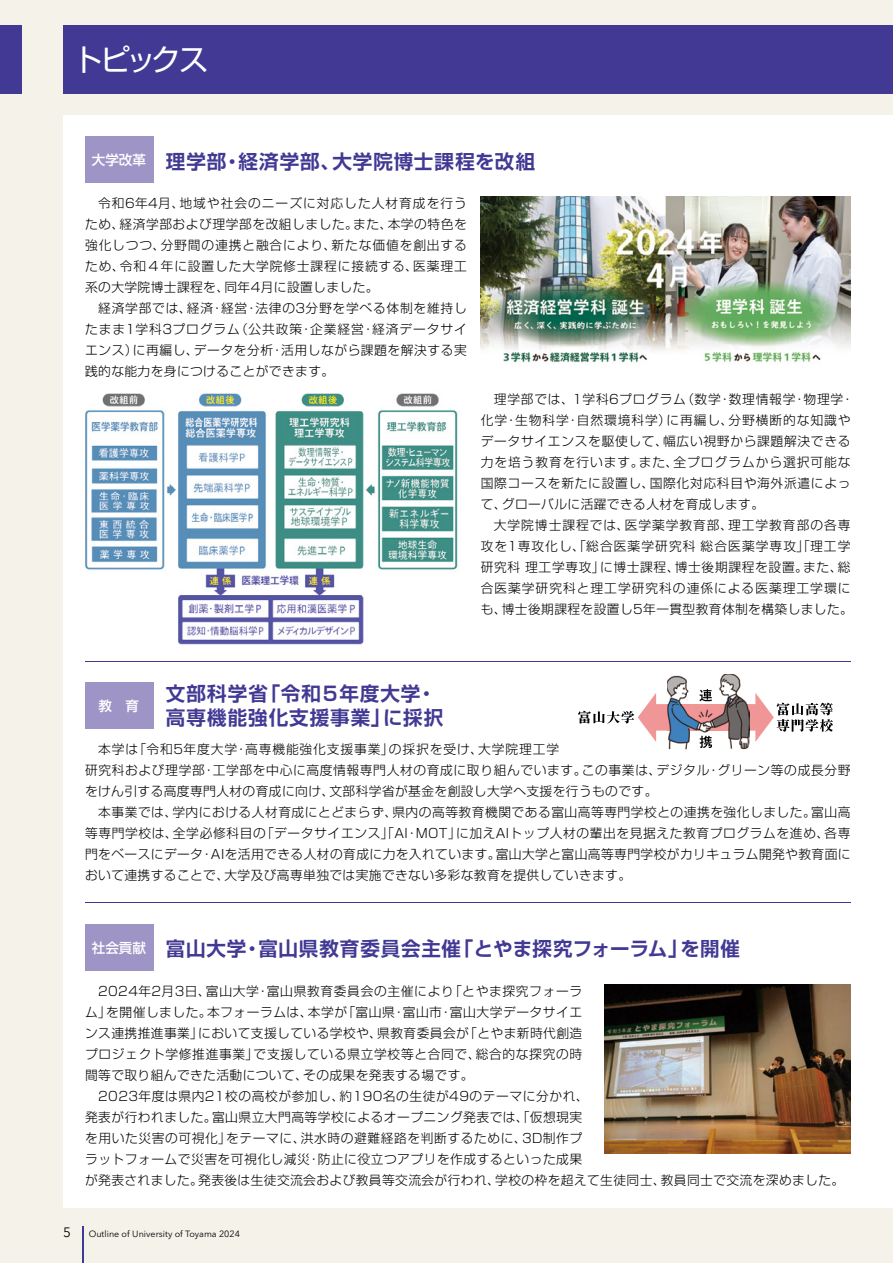
<style>
.page{position:relative;width:893px;height:1263px;background:#f5f2e9}
.page>*{position:absolute;margin:0;border:0;box-sizing:border-box;transform-origin:0 0}
.t1{font:30px "Shin Go Pr 6 Regular 90 pv RKSJ H";letter-spacing:-.12em;color:#fff}
.t2{font:19.5px/24px "Shin Go Pr 6 De Bold 90 pv RKSJ H";letter-spacing:.045em;color:#413993}
.t3{font:13.5px "Shin Go Pr 6 Medium 90 pv RKSJ H";color:#fff}
.t4{font:13.5px "Avenir Next";color:#000}
.t5{font:12.75px/21px "Shin Go Pr 6 Light 90 pv RKSJ H";letter-spacing:.045em;color:#000}
.t6{font:12.75px/21px "Shin Go Pr 6 Light 90 pv RKSJ H";letter-spacing:.075em;color:#000}
.t7{font:9px "Avenir Next";color:#000}
</style>
<div class="page">
<div style="left:64px;top:115px;width:829px;height:1093px;background:#fff"></div>
<img style="left:85px;top:393px;width:373px;height:252px">
<img style="left:481px;top:197px;width:369px;height:166px">
<div style="left:85px;top:136px;width:68px;height:47px;background:#9f94c6"></div>
<div style="left:85px;top:682px;width:68px;height:47px;background:#9f94c6"></div>
<hr style="left:85px;top:661px;width:765px;height:1px;background:#413993">
<div style="left:85px;top:924px;width:68px;height:46px;background:#9f94c6"></div>
<hr style="left:85px;top:902px;width:765px;height:1px;background:#413993">
<img style="left:604px;top:985px;width:246px;height:169px">
<img style="left:667px;top:674px;width:81px;height:75px">
<svg style="left:578px;top:689px;width:255px;height:59px"></svg>
<div style="left:64px;top:26px;width:829px;height:68px;background:#413993"></div>
<div style="left:0;top:26px;width:21px;height:68px;background:#413993"></div>
<hr style="left:82px;top:1226px;width:2px;height:37px;background:#413993">
<h1 class="t1" style="left:73px;top:35px;width:137px">トピックス</h1>
<h2 class="t2" style="left:92px;top:148px;width:445px"><sup>大学改革</sup> 理学部・経済学部、大学院博士課程を改組</h2>
<p class="t5" style="left:85px;top:192px;width:383px">　令和6年4月、地域や社会のニーズに対応した人材育成を行うため、経済学部および理学部を改組しました。また、本学の特色を強化しつつ、分野間の連携と融合により、新たな価値を創出するため、令和４年に設置した大学院修士課程に接続する、医薬理工系の大学院博士課程を、同年4月に設置しました。<br>　経済学部では、経済・経営・法律の3分野を学べる体制を維持したまま1学科3プログラム（公共政策・企業経営・経済データサイエンス）に再編し、データを分析・活用しながら課題を解決する実践的な能力を身につけることができます。</p>
<p class="t5" style="left:481px;top:388px;width:375px;text-indent:13px">理学部では、1学科6プログラム（数学・数理情報学・物理学・化学・生物科学・自然環境科学）に再編し、分野横断的な知識やデータサイエンスを駆使して、幅広い視野から課題解決できる力を培う教育を行います。また、全プログラムから選択可能な国際コースを新たに設置し、国際化対応科目や海外派遣によって、グローバルに活躍できる人材を育成します。</p>
<p class="t6" style="left:481px;top:514px;width:374px;text-indent:13px">大学院博士課程では、医学薬学教育部、理工学教育部の各専攻を1専攻化し、「総合医薬学研究科総合医薬学専攻」「理工学研究科理工学専攻」に博士課程、博士後期課程を設置。また、総合医薬学研究科と理工学研究科の連係による医薬理工学環にも、博士後期課程を設置し5年一貫型教育体制を構築しました。</p>
<h2 class="t2" style="left:166px;top:681px;width:279px">文部科学省「令和５年度大学・高専機能強化支援事業」に採択</h2>
<p class="t5" style="left:85px;top:738px;width:767px">　本学は「令和5年度大学・高専機能強化支援事業」の採択を受け、大学院理工学<br>研究科および理学部・工学部を中心に高度情報専門人材の育成に取り組んでいます。この事業は、デジタル・グリーン等の成長分野をけん引する高度専門人材の育成に向け、文部科学省が基金を創設し大学へ支援を行うものです。<br>　本事業では、学内における人材育成にとどまらず、県内の高等教育機関である富山高等専門学校との連携を強化しました。富山高等専門学校は、全学必修科目の「データサイエンス」「AI・MOT」に加えAIトップ人材の輩出を見据えた教育プログラムを進め、各専門をベースにデータ・AIを活用できる人材の育成に力を入れています。富山大学と富山高等専門学校がカリキュラム開発や教育面において連携することで、大学及び高専単独では実施できない多彩な教育を提供していきます。</p>
<p class="t3" style="left:99px;top:695px;width:42px">教　育</p>
<h2 class="t2" style="left:92px;top:936px;width:650px"><sup>社会貢献</sup> 富山大学・富山県教育委員会主催「とやま探究フォーラム」を開催</h2>
<p class="t5" style="left:85px;top:979px;width:499px;text-align:justify;text-indent:13px">2024年2月3日、富山大学・富山県教育委員会の主催により「とやま探究フォーラム」を開催しました。本フォーラムは、本学が「富山県・富山市・富山大学データサイエンス連携推進事業」において支援している学校や、県教育委員会が「とやま新時代創造プロジェクト学修推進事業」で支援している県立学校等と合同で、総合的な探究の時間等で取り組んできた活動について、その成果を発表する場です。</p>
<p class="t5" style="left:85px;top:1084px;width:761px;text-indent:13px">2023年度は県内21校の高校が参加し、約190名の生徒が49のテーマに分かれ、<br>発表が行われました。富山県立大門高等学校によるオープニング発表では、「仮想現実<br>を用いた災害の可視化」をテーマに、洪水時の避難経路を判断するために、3D制作プ<br>ラットフォームで災害を可視化し減災・防止に役立つアプリを作成するといった成果<br>が発表されました。発表後は生徒交流会および教員等交流会が行われ、学校の枠を超えて生徒同士、教員同士で交流を深めました。</p>
<p class="t4" style="left:63px;top:1221px;width:9px">5</p>
<p class="t7" style="left:89px;top:1226px;width:153px">Outline of University of Toyama 2024</p>
</div>
